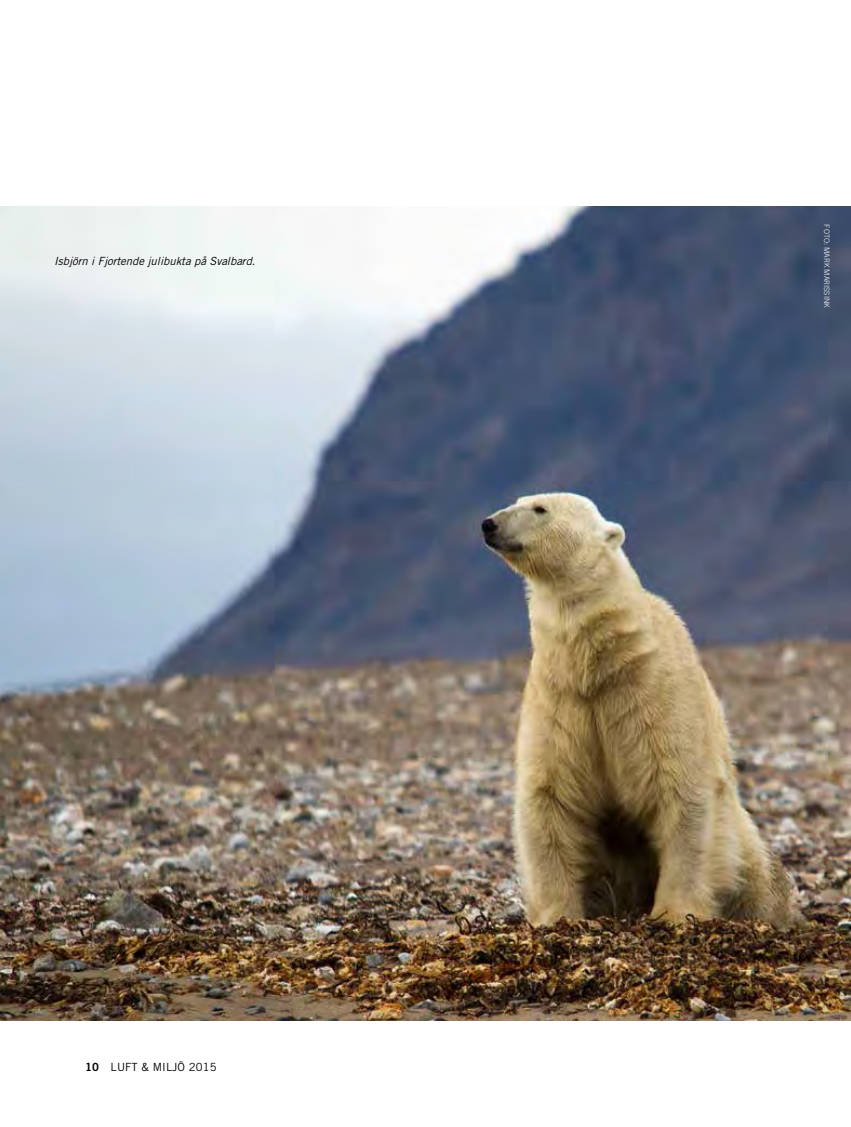
<style>
.page{position:relative;width:851px;height:1127px;background:#fff}
.page>*{position:absolute;margin:0;border:0;box-sizing:border-box;transform-origin:0 0}
.t1{font:italic 11.25px "Trade Gothic LT Std";color:#000}
.t2{font:11.25px "Trade Gothic LT Std";letter-spacing:.01em;color:#000}
.t3{font:300 7.5px "Trade Gothic LT Std";color:#fff}
.s1{font-family:"Trade Gothic LT Std Bd 2"}
</style>
<div class="page">
<img style="left:0;top:206px;width:850px;height:814px">
<p class="t1" style="left:54px;top:254px;width:203px">Isbjörn i Fjortende julibukta på Svalbard.</p>
<p class="t2" style="left:85px;top:1060px;width:133px"><span class="s1">10</span> LUFT &amp; MILJÖ 2015</p>
<p class="t3" style="left:831px;top:224px;width:85px;rotate:90deg">FOTO: MARK MARISSINK</p>
</div>
